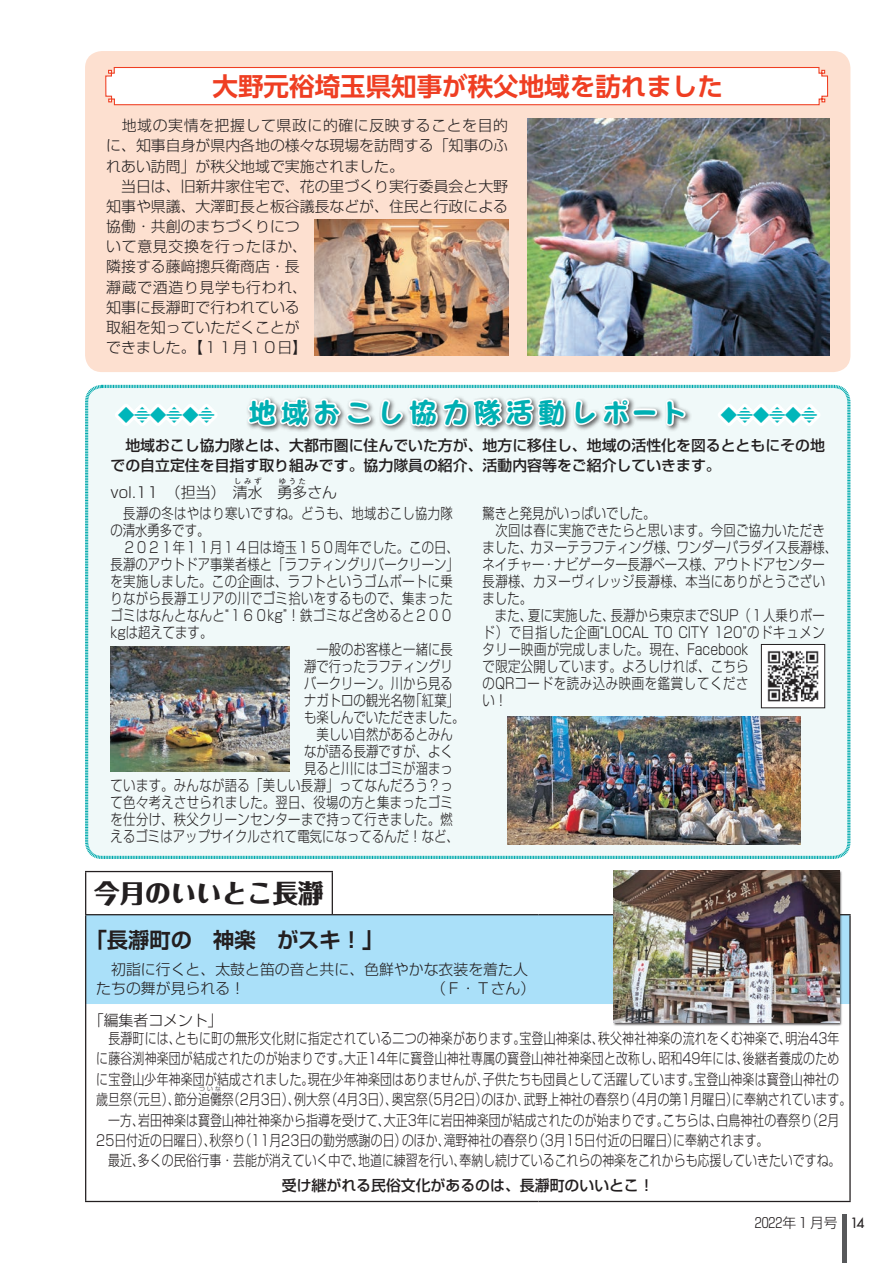
<style>
.page{position:relative;width:893px;height:1263px;background:#fff}
.page>*{position:absolute;margin:0;border:0;box-sizing:border-box;transform-origin:0 0}
.t1{font:28.65px "Pop Joy Std B";letter-spacing:.12em;color:#00afb3}
.t2{font:700 25.5px "UD Shin Go Pr 6 N De";color:#ef3e22}
.t3{font:800 25.5px "Folk Pro";color:#231f20}
.t4{font:700 21.3px "Shin Go Pr 6 N De";color:#231f20}
.t5{font:20.25px "KEISEN2 BB";color:#00b6ba}
.t6{font:300 14.85px/17px "Shin Go Pr 6 N";letter-spacing:.005em;color:#231f20;scale:.83 1}
.t7{font:300 14.85px/20.4px "Shin Go Pr 6 N";letter-spacing:.005em;color:#231f20;scale:.8 1}
.t8{font:300 14.85px/20.2px "Shin Go Pr 6 N";letter-spacing:.005em;color:#231f20}
.t9{font:300 14.85px "Shin Go Pr 6 N";letter-spacing:.03em;color:#231f20;scale:.83 1}
.t10{font:500 14.85px/20.2px "Shin Go Pr 6 N";color:#231f20}
.t11{font:300 13.8px "Shin Go Pr 6 N";color:#231f20}
.t12{font:300 7.5px "Shin Go Pr 6 N";letter-spacing:.335em;color:#231f20}
.t13{font:300 5.85px "Shin Go Pr 6 N";color:#231f20}
.s1{font-family:"Futura";font-weight:400}
</style>
<div class="page">
<hr style="left:842px;top:1214px;width:4px;height:49px;background:#57585a">
<div style="left:85px;top:51px;width:765px;height:321px;background:#fde0d0;border-radius:17px"></div>
<img style="left:527px;top:118px;width:302px;height:237px">
<img style="left:315px;top:219px;width:193px;height:136px">
<svg style="left:105px;top:67px;width:724px;height:39px;background:#fdf2f0"></svg>
<div style="left:85px;top:384px;width:766px;height:475px;background:#f0f9f9"></div>
<div style="left:246px;top:396px;width:446px;height:37px;background:#231f20;opacity:.7"></div>
<svg style="left:246px;top:384px;width:127px;height:106px"></svg>
<img style="left:379px;top:230px;width:308px;height:288px">
<svg style="left:109px;top:398px;width:115px;height:34px"></svg>
<svg style="left:712px;top:398px;width:114px;height:34px"></svg>
<img style="left:763px;top:646px;width:60px;height:60px">
<div style="left:761px;top:644px;width:64px;height:64px;border:1px solid #231f20"></div>
<img style="left:111px;top:646px;width:178px;height:126px">
<img style="left:507px;top:716px;width:293px;height:128px">
<hr style="left:85px;top:871px;width:248px;height:1px;background:#231f20">
<hr style="left:85px;top:872px;width:1px;height:42px;background:#231f20">
<hr style="left:332px;top:872px;width:1px;height:42px;background:#231f20">
<div style="left:86px;top:915px;width:763px;height:89px;background:#aae0f9"></div>
<hr style="left:85px;top:915px;width:1px;height:38px;background:#231f20">
<hr style="left:539px;top:914px;width:312px;height:1px;background:#231f20">
<hr style="left:849px;top:915px;width:2px;height:38px;background:#231f20">
<hr style="left:85px;top:953px;width:1px;height:51px;background:#231f20">
<hr style="left:849px;top:953px;width:2px;height:51px;background:#231f20">
<hr style="left:85px;top:1004px;width:1px;height:197px;background:#231f20">
<hr style="left:849px;top:1004px;width:2px;height:197px;background:#231f20">
<hr style="left:85px;top:1201px;width:454px;height:1px;background:#231f20">
<hr style="left:539px;top:1201px;width:312px;height:1px;background:#231f20">
<hr style="left:85px;top:914px;width:454px;height:1px;background:#231f20">
<div style="left:613px;top:870px;width:229px;height:156px;background:#231f20;opacity:.75"></div>
<img style="left:614px;top:871px;width:225px;height:152px">
<h2 class="t2" style="left:213px;top:65px;width:512px">大野元裕埼玉県知事が秩父地域を訪れました</h2>
<p class="t8" style="left:106px;top:114px;width:403px">　地域の実情を把握して県政に的確に反映することを目的に、知事自身が県内各地の様々な現場を訪問する「知事のふれあい訪問」が秩父地域で実施されました。<br>　当日は、旧新井家住宅で、花の里づくり実行委員会と大野知事や県議、大澤町長と板谷議長などが、住民と行政による協働・共創のまちづくりにつ<br>いて意見交換を行ったほか、<br>隣接する藤﨑摠兵衛商店・長<br>瀞蔵で酒造り見学も行われ、<br>知事に長瀞町で行われている<br>取組を知っていただくことが<br>できました。【１１月１０日】</p>
<h1 class="t1" style="left:248px;top:394px;width:441px">地域おこし協力隊活動レポート</h1>
<h3 class="t5" style="left:118px;top:405px;width:98px">777</h3>
<h3 class="t5" style="left:721px;top:405px;width:98px">777</h3>
<p class="t10" style="left:111px;top:434px;width:716px">　地域おこし協力隊とは、大都市圏に住んでいた方が、地方に移住し、地域の活性化を図るとともにその地での自立定住を目指す取り組みです。協力隊員の紹介、活動内容等をご紹介していきます。</p>
<p class="t6" style="left:483px;top:504px;width:429px">驚きと発見がいっぱいでした。<br>　次回は春に実施できたらと思います。今回ご協力いただきました、カヌーテラフティング様、ワンダーパラダイス長瀞様、ネイチャー・ナビゲーター長瀞ベース様、アウトドアセンター長瀞様、カヌーヴィレッジ長瀞様、本当にありがとうございました。<br>　また、夏に実施した、長瀞から東京までSUP（１人乗りボード）で目指した企画“LOCAL TO CITY 120”のドキュメンタリー映画が完成しました。現在、Facebook<br>で限定公開しています。よろしければ、こちら<br>のQRコードを読み込み映画を鑑賞してくださ<br>い！</p>
<p class="t12" style="left:234px;top:475px;width:29px">しみず</p>
<p class="t12" style="left:279px;top:475px;width:29px">ゆうた</p>
<p class="t8" style="left:111px;top:481px;width:228px">vol.11　（担当）　清水 勇多さん</p>
<p class="t9" style="left:111px;top:501px;width:414px">　長瀞の冬はやはり寒いですね。どうも、地域おこし協力隊</p>
<p class="t6" style="left:111px;top:521px;width:121px">の清水勇多です。</p>
<p class="t6" style="left:111px;top:538px;width:421px">　２０２１年１１月１４日は埼玉１５０周年でした。この日、</p>
<p class="t6" style="left:111px;top:555px;width:421px">長瀞のアウトドア事業者様と「ラフティングリバークリーン」</p>
<p class="t9" style="left:111px;top:569px;width:414px">を実施しました。この企画は、ラフトというゴムボートに乗</p>
<p class="t9" style="left:111px;top:586px;width:414px">りながら長瀞エリアの川でゴミ拾いをするもので、集まった</p>
<p class="t9" style="left:111px;top:603px;width:414px">ゴミはなんとなんと“１６０kg”！鉄ゴミなど含めると２００</p>
<p class="t6" style="left:111px;top:623px;width:124px">kgは超えてます。</p>
<p class="t6" style="left:304px;top:640px;width:181px">　一般のお客様と一緒に長</p>
<p class="t6" style="left:304px;top:657px;width:181px">瀞で行ったラフティングリ</p>
<p class="t6" style="left:304px;top:674px;width:181px">バークリーン。川から見る</p>
<p class="t6" style="left:304px;top:691px;width:188px">ナガトロの観光名物「紅葉」</p>
<p class="t6" style="left:304px;top:708px;width:195px">も楽しんでいただきました。</p>
<p class="t6" style="left:304px;top:725px;width:181px">　美しい自然があるとみん</p>
<p class="t6" style="left:304px;top:742px;width:181px">なが語る長瀞ですが、よく</p>
<p class="t6" style="left:304px;top:759px;width:181px">見ると川にはゴミが溜まっ</p>
<p class="t9" style="left:111px;top:773px;width:414px">ています。みんなが語る「美しい長瀞」ってなんだろう？っ</p>
<p class="t9" style="left:111px;top:790px;width:414px">て色々考えさせられました。翌日、役場の方と集まったゴミ</p>
<p class="t9" style="left:111px;top:807px;width:414px">を仕分け、秩父クリーンセンターまで持って行きました。燃</p>
<p class="t6" style="left:111px;top:827px;width:421px">えるゴミはアップサイクルされて電気になってるんだ！など、</p>
<h2 class="t3" style="left:94px;top:871px;width:231px">今月のいいとこ長瀞</h2>
<h3 class="t4" style="left:86px;top:923px;width:299px">「長瀞町の　神楽　がスキ！」</h3>
<p class="t8" style="left:96px;top:958px;width:433px;line-height:19.2px">　初詣に行くと、太鼓と笛の音と共に、色鮮やかな衣装を着た人たちの舞が見られる！</p>
<p class="t8" style="left:431px;top:977px;width:106px">（Ｆ・Ｔさん）</p>
<p class="t8" style="left:96px;top:1010px;width:745px;line-height:18px;text-indent:-7px">「編集者コメント」<br>　長瀞町には、ともに町の無形文化財に指定されている二つの神楽があります。宝登山神楽は、秩父神社神楽の流れをくむ神楽で、明治43年</p>
<p class="t7" style="left:96px;top:1047px;width:945px">に藤谷渕神楽団が結成されたのが始まりです。大正14年に寳登山神社専属の寳登山神社神楽団と改称し、昭和49年には、後継者養成のために宝登山少年神楽団が結成されました。現在少年神楽団はありませんが、子供たちも団員として活躍しています。宝登山神楽は寳登山神社の歳旦祭（元旦）、節分追儺祭（2月3日）、例大祭（4月3日）、奥宮祭（5月2日）のほか、武野上神社の春祭り（4月の第1月曜日）に奉納されています。</p>
<p class="t13" style="left:199px;top:1084px;width:23px">ついな</p>
<p class="t7" style="left:96px;top:1108px;width:932px">　一方、岩田神楽は寳登山神社神楽から指導を受けて、大正3年に岩田神楽団が結成されたのが始まりです。こちらは、白鳥神社の春祭り（2月<br>25日付近の日曜日）、秋祭り（11月23日の勤労感謝の日）のほか、滝野神社の春祭り（3月15日付近の日曜日）に奉納されます。<br>　最近、多くの民俗行事・芸能が消えていく中で、地道に練習を行い、奉納し続けているこれらの神楽をこれからも応援していきたいですね。</p>
<p class="t10" style="left:282px;top:1174px;width:374px">受け継がれる民俗文化があるのは、長瀞町のいいとこ！</p>
<p class="t11" style="left:755px;top:1211px;width:111px">2022年１月号 <span class="s1">14</span></p>
</div>
